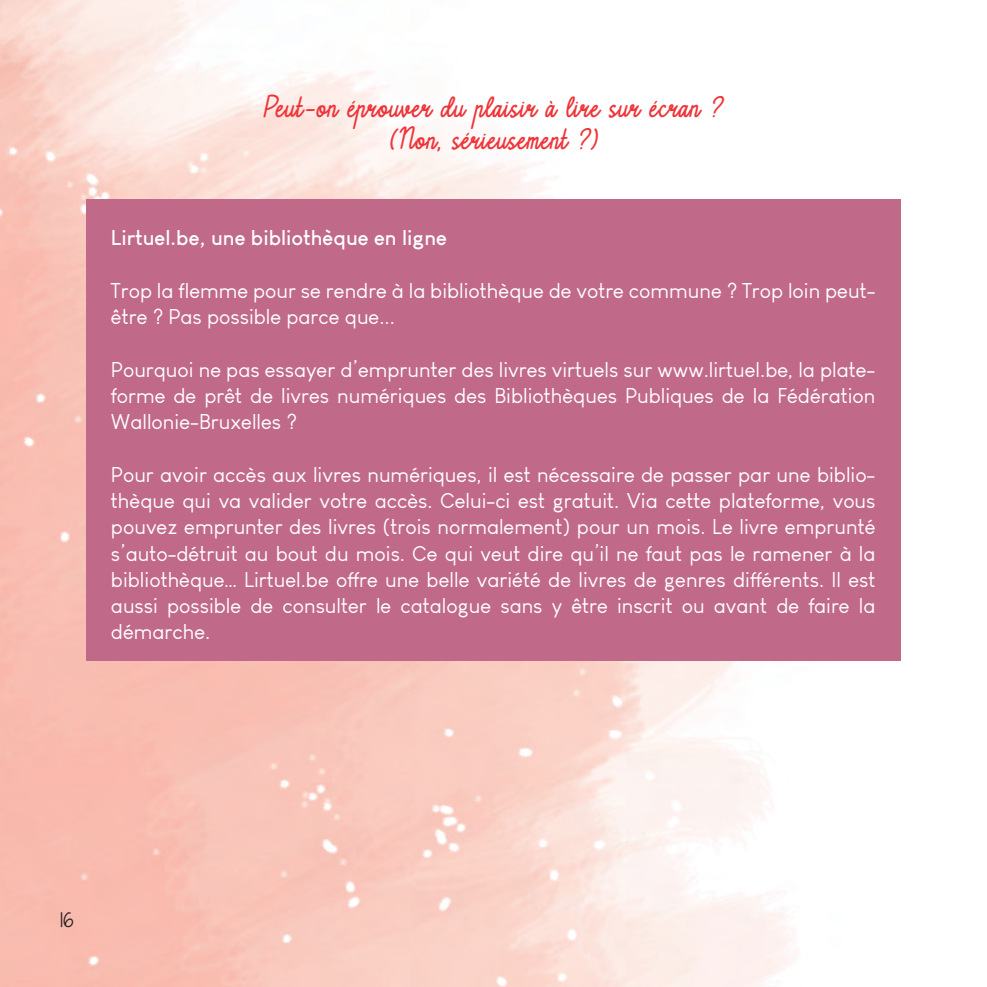
<style>
.page{position:relative;width:987px;height:987px;background:#fff}
.page>*{position:absolute;margin:0;border:0;box-sizing:border-box;transform-origin:0 0}
.t1{font:italic 24.5px/31.5px "Creativoitalic";letter-spacing:.03em;color:#ee3439;text-align:center}
.t2{font:21px/26.2px "Louis George Cafe";color:#fff;text-align:justify}
.t3{font:700 21px "Louis George Cafe";color:#fff}
.t4{font:21px "Anjelika Rose";color:#231f20}
</style>
<div class="page">
<img style="left:0;top:0;width:901px;height:986px">
<div style="left:86px;top:199px;width:814px;height:461px;background:#c16989"></div>
<p class="t1" style="left:264px;top:90px;width:460px">Peut-on éprouver du plaisir à lire sur écran ? (Non, sérieusement ?)</p>
<p class="t3" style="left:111px;top:224px;width:337px">Lirtuel.be, une bibliothèque en ligne</p>
<p class="t2" style="left:111px;top:277px;width:765px">Trop la f lemme pour se rendre à la bibliothèque de votre commune ? Trop loin peut&shy;être ? Pas possible parce que...</p>
<p class="t2" style="left:111px;top:356px;width:765px">Pourquoi ne pas essayer d’emprunter des livres virtuels sur www.lirtuel.be, la plate&shy;forme de prêt de livres numériques des Bibliothèques Publiques de la Fédération Wallonie-Bruxelles ?</p>
<p class="t2" style="left:111px;top:461px;width:765px">Pour avoir accès aux livres numériques, il est nécessaire de passer par une biblio&shy;thèque qui va valider votre accès. Celui-ci est gratuit. Via cette plateforme, vous pouvez emprunter des livres (trois normalement) pour un mois. Le livre emprunté s’auto-détruit au bout du mois. Ce qui veut dire qu’il ne faut pas le ramener à la bibliothèque… Lirtuel.be offre une belle variété de livres de genres différents. Il est aussi possible de consulter le catalogue sans y être inscrit ou avant de faire la démarche.</p>
<p class="t4" style="left:60px;top:908px;width:15px">16</p>
</div>
